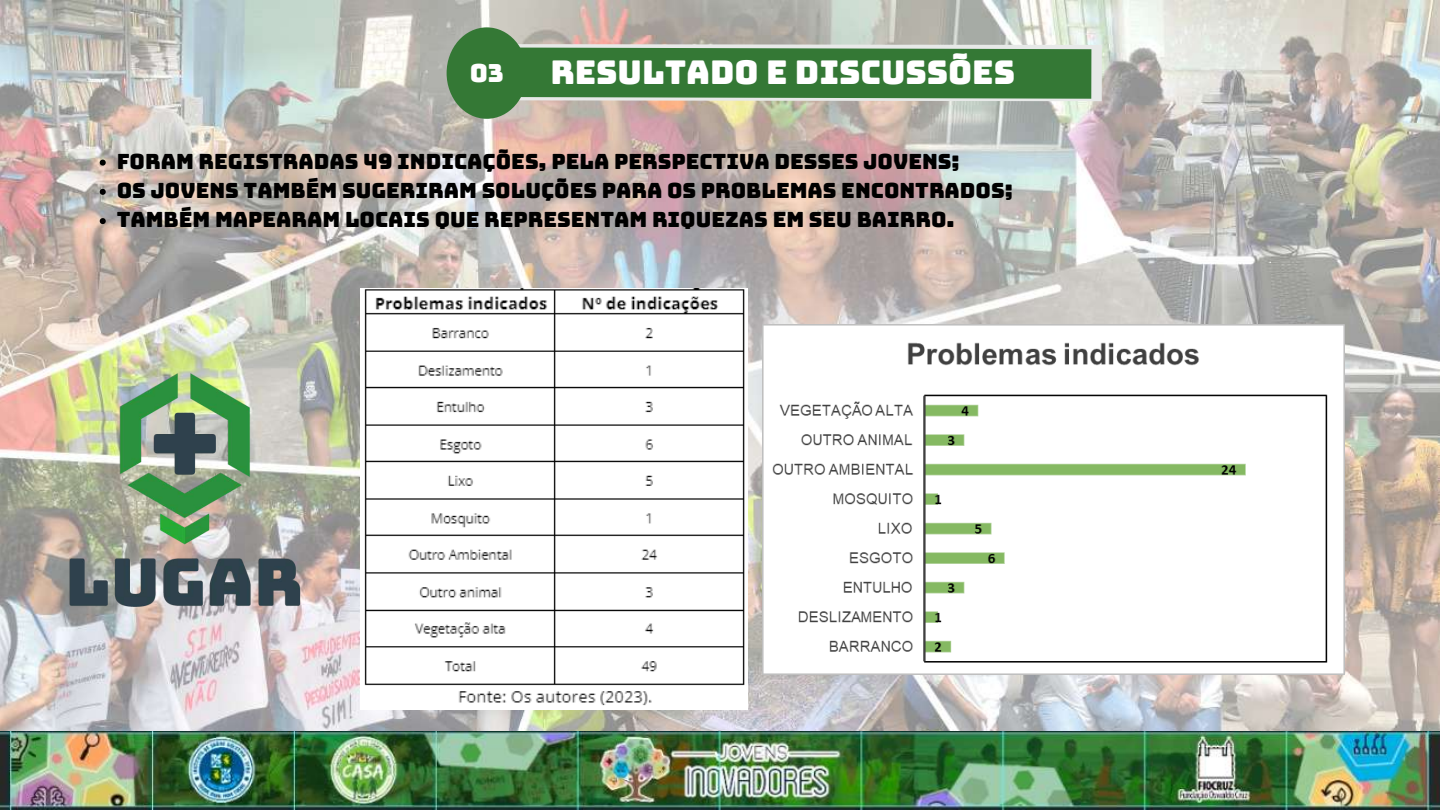
<style>
.page{position:relative;width:1440px;height:810px;background:#fff}
.page>*{position:absolute;margin:0;border:0;box-sizing:border-box;transform-origin:0 0}
.t1{font:32.8px "Bungee";color:#fff}
.t2{font:25px "Bungee";color:#fff}
.t3{font:21px/29.2px "Bungee";color:#000}
</style>
<div class="page">
<img style="left:0;top:0;width:1440px;height:810px">
<img style="left:1px;top:732px;width:1439px;height:78px">
<svg style="left:441px;top:16px;width:717px;height:113px;background:#c2bcb5"></svg>
<svg style="left:437px;top:23px;width:704px;height:101px;background:#87a17f"></svg>
<img style="left:361px;top:289px;width:387px;height:421px">
<img style="left:762px;top:324px;width:582px;height:350px">
<div style="left:447px;top:27px;width:80px;height:92px;background:#347835;border-radius:50%"></div>
<img style="left:0;top:313px;width:367px;height:373px">
<svg style="left:100px;top:160px;width:6px;height:6px"></svg>
<svg style="left:100px;top:189px;width:6px;height:6px"></svg>
<svg style="left:100px;top:218px;width:6px;height:6px"></svg>
<p class="t2" style="left:470px;top:61px;width:36px">03</p>
<h1 class="t1" style="left:551px;top:56px;width:466px">RESULTADO E DISCUSSÕES</h1>
<p class="t3" style="left:117px;top:146px;width:898px">FORAM REGISTRADAS 49 INDICAÇÕES, PELA PERSPECTIVA DESSES JOVENS;<br>OS JOVENS TAMBÉM SUGERIRAM SOLUÇÕES PARA OS PROBLEMAS ENCONTRADOS;<br>TAMBÉM MAPEARAM LOCAIS QUE REPRESENTAM RIQUEZAS EM SEU BAIRRO.</p>
</div>
